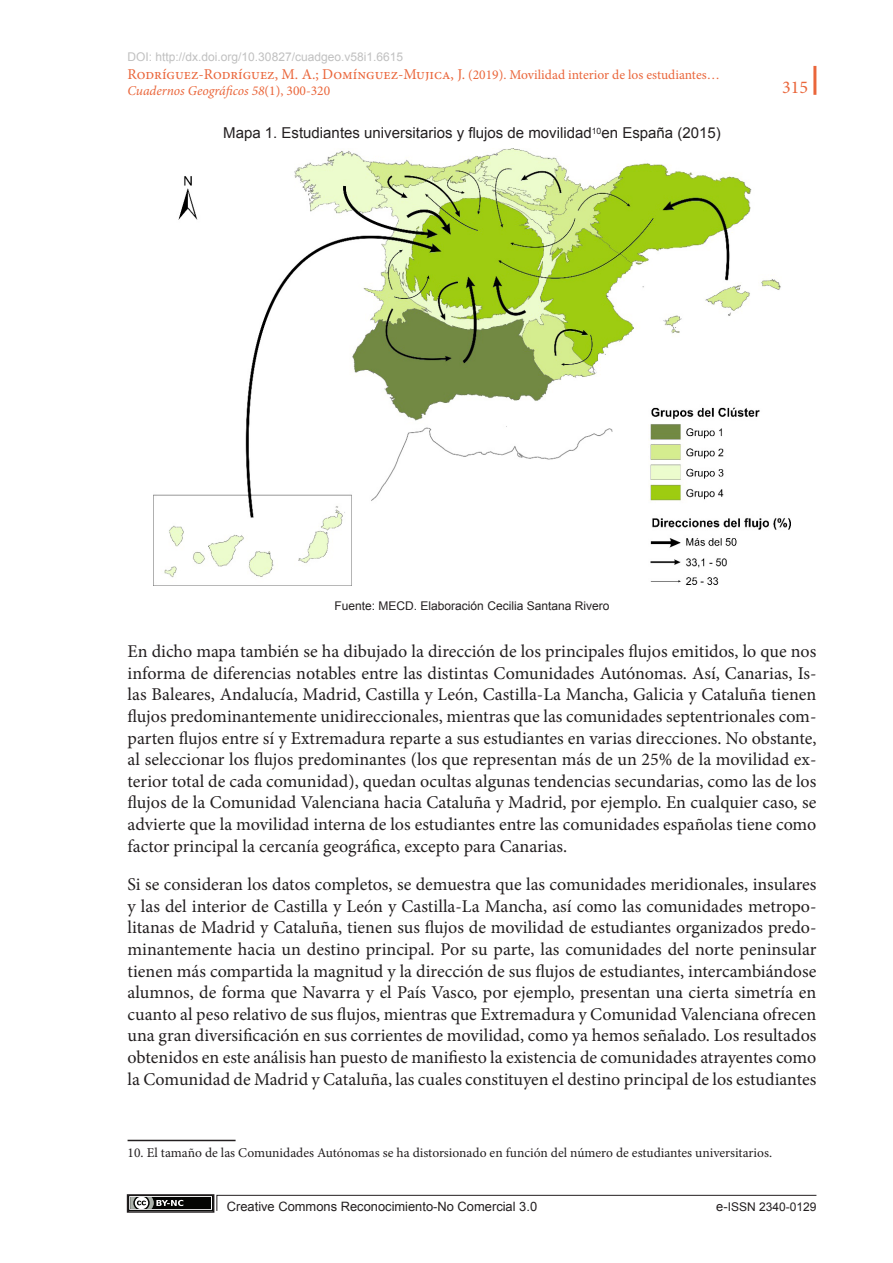
<style>
.page{position:relative;width:893px;height:1263px;background:#fff}
.page>*{position:absolute;margin:0;border:0;box-sizing:border-box;transform-origin:0 0}
.t1{font:18px/21.6px "Minion Pro";letter-spacing:-.005em;color:#231f20;text-align:justify}
.t2{font:18px "Minion Pro";color:#ea663b}
.t3{font:15px "Minion Pro";color:#ea663b}
.LEYENDAS{font:15px "Arial";color:#231f20}
.NOTAS{font:13.5px "Minion Pro";letter-spacing:-.005em;color:#231f20}
.t4{font:italic 13.5px "Minion Pro";letter-spacing:-.005em;color:#ea663b}
.t5{font:12.9px "Arial";color:#231f20}
.Piesdefoto{font:12px "Arial";color:#231f20}
.t6{font:12px "Arial";color:#c0c0c0}
.s1{font-size:13.5px}
.s2{font-style:normal}
.s3{font-size:12.9px}
</style>
<div class="page">
<hr style="left:813px;top:66px;width:3px;height:29px;background:#ea663b">
<div style="left:130px;top:1197px;width:81px;height:12px;background:#040503"></div>
<svg style="left:130px;top:1197px;width:53px;height:12px"></svg>
<div style="left:127px;top:1194px;width:87px;height:19px;border:2px solid #231f20"></div>
<svg style="left:216px;top:1194px;width:601px;height:17px"></svg>
<img style="left:153px;top:149px;width:638px;height:436px">
<hr style="left:128px;top:1140px;width:108px;height:1px;background:#231f20">
<p class="t6" style="left:128px;top:49px;width:277px">DOI: http://dx.doi.org/10.30827/cuadgeo.v58i1.6615</p>
<p class="t3" style="left:128px;top:64px;width:594px">Rodríguez-Rodríguez, M. A.; Domínguez-Mujica, J. <span class="s1">(2019). Movilidad interior de los estudiantes…</span></p>
<p class="t4" style="left:128px;top:81px;width:204px">Cuadernos Geográficos 58<span class="s2">(1), 300-320</span></p>
<p class="LEYENDAS" style="left:223px;top:123px;width:499px">Mapa 1. Estudiantes universitarios y flujos de movilidad<sup>10</sup>en España (2015)</p>
<p class="t2" style="left:782px;top:75px;width:27px">315</p>
<p class="Piesdefoto" style="left:335px;top:598px;width:276px">Fuente: MECD. Elaboración Cecilia Santana Rivero</p>
<p class="t1" style="left:128px;top:641px;width:690px">En dicho mapa también se ha dibujado la dirección de los principales flujos emitidos, lo que nos informa de diferencias notables entre las distintas Comunidades Autónomas. Así, Canarias, Is&shy;las Baleares, Andalucía, Madrid, Castilla y León, Castilla-La Mancha, Galicia y Cataluña tienen flujos predominantemente unidireccionales, mientras que las comunidades septentrionales com&shy;parten flujos entre sí y Extremadura reparte a sus estudiantes en varias direcciones. No obstante, al seleccionar los flujos predominantes (los que representan más de un 25% de la movilidad ex&shy;terior total de cada comunidad), quedan ocultas algunas tendencias secundarias, como las de los flujos de la Comunidad Valenciana hacia Cataluña y Madrid, por ejemplo. En cualquier caso, se advierte que la movilidad interna de los estudiantes entre las comunidades españolas tiene como factor principal la cercanía geográfica, excepto para Canarias.</p>
<p class="t1" style="left:128px;top:874px;width:690px">Si se consideran los datos completos, se demuestra que las comunidades meridionales, insulares y las del interior de Castilla y León y Castilla-La Mancha, así como las comunidades metropo&shy;litanas de Madrid y Cataluña, tienen sus flujos de movilidad de estudiantes organizados predo&shy;minantemente hacia un destino principal. Por su parte, las comunidades del norte peninsular tienen más compartida la magnitud y la dirección de sus flujos de estudiantes, intercambiándose alumnos, de forma que Navarra y el País Vasco, por ejemplo, presentan una cierta simetría en cuanto al peso relativo de sus flujos, mientras que Extremadura y Comunidad Valenciana ofrecen una gran diversificación en sus corrientes de movilidad, como ya hemos señalado. Los resultados obtenidos en este análisis han puesto de manifiesto la existencia de comunidades atrayentes como la Comunidad de Madrid y Cataluña, las cuales constituyen el destino principal de los estudiantes</p>
<p class="NOTAS" style="left:128px;top:1143px;width:646px">10. El tamaño de las Comunidades Autónomas se ha distorsionado en función del número de estudiantes universitarios.</p>
<p class="t5" style="left:227px;top:1198px;width:312px">Creative Commons Reconocimiento-No Comercial 3.0</p>
<p class="Piesdefoto" style="left:716px;top:1199px;width:102px"><span class="s3">e-</span>ISSN 2340-0129</p>
</div>
